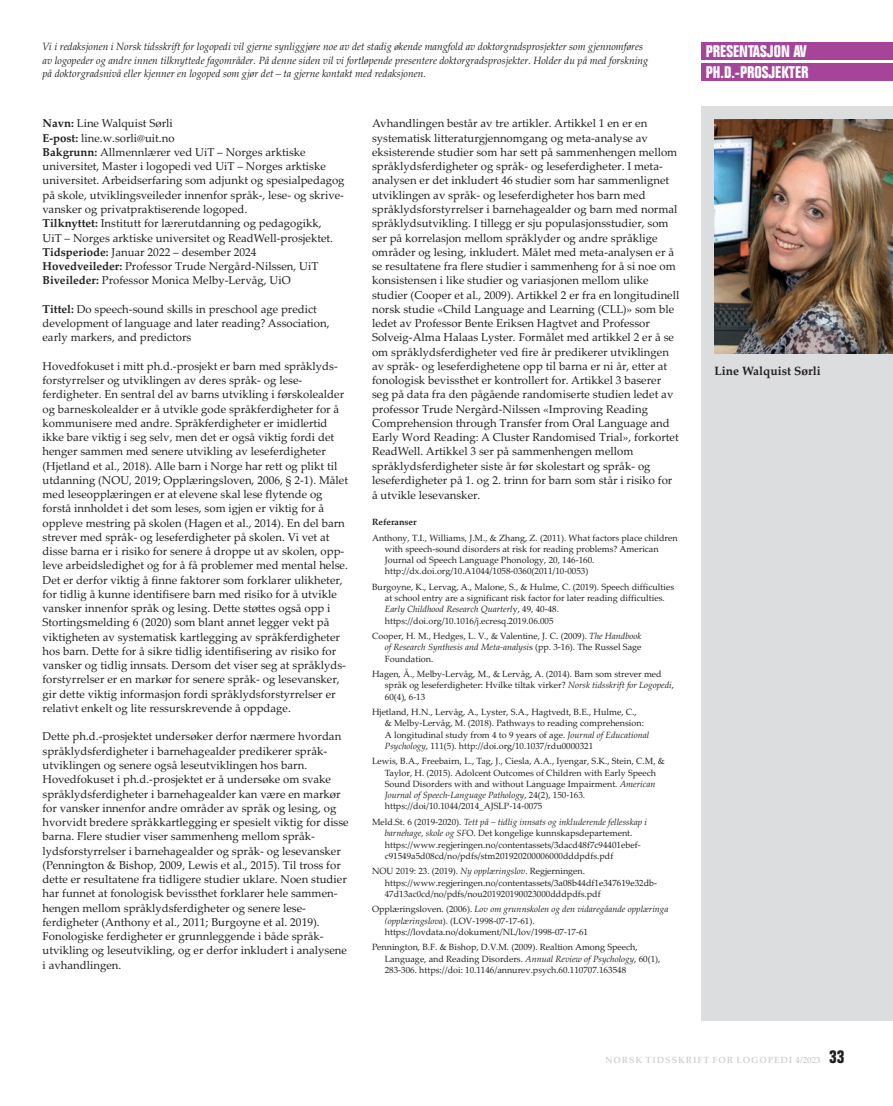
<style>
.page{position:relative;width:893px;height:1106px;background:#fff}
.page>*{position:absolute;margin:0;border:0;box-sizing:border-box;transform-origin:0 0}
.t1{font:700 condensed 16.5px/21.3px "Folio";color:#fff}
.t2{font:700 12px "Palatino Linotype";color:#231f20}
.t3{font:11.4px/14.2px "Palatino Linotype";color:#231f20}
.t4{font:italic 10.5px/13.5px "Palatino Linotype";color:#231f20}
.t5{font:9px/11.2px "Palatino Linotype";color:#231f20}
.t6{font:700 9px "Palatino Linotype";letter-spacing:.1em;color:#d1d2d4}
.t7{font:700 9px "Palatino Linotype";color:#231f20}
.s1{font-weight:700}
.s2{font-style:italic}
.s3{font-family:"Folio";font-stretch:condensed;font-size:18px;color:#231f20}
</style>
<div class="page">
<div style="left:702px;top:43px;width:191px;height:17px;background:#a54499"></div>
<div style="left:702px;top:64px;width:191px;height:17px;background:#a54499"></div>
<div style="left:702px;top:106px;width:191px;height:914px;background:#dcdddf"></div>
<img style="left:714px;top:119px;width:179px;height:234px">
<p class="t4" style="left:43px;top:39px;width:607px">Vi i redaksjonen i Norsk tidsskrift for logopedi vil gjerne synliggjøre noe av det stadig økende mangfold av doktorgradsprosjekter som gjennomføres av logopeder og andre innen tilknyttede fagområder. På denne siden vil vi fortløpende presentere doktorgradsprosjekter. Holder du på med forskning på doktorgradsnivå eller kjenner en logoped som gjør det – ta gjerne kontakt med redaksjonen.</p>
<p class="t3" style="left:43px;top:116px;width:304px"><span class="s1">Navn:</span> Line Walquist Sørli<br><span class="s1">E-post:</span> line.w.sorli@uit.no<br><span class="s1">Bakgrunn:</span> Allmennlærer ved UiT – Norges arktiske universitet, Master i logopedi ved UiT – Norges arktiske universitet. Arbeidserfaring som adjunkt og spesialpedagog på skole, utviklingsveileder innenfor språk-, lese- og skrive&shy;vansker og privatpraktiserende logoped.<br><span class="s1">Tilknyttet:</span> Institutt for lærerutdanning og pedagogikk,<br>UiT – Norges arktiske universitet og ReadWell-prosjektet.<br><span class="s1">Tidsperiode:</span> Januar 2022 – desember 2024<br><span class="s1">Hovedveileder:</span> Professor Trude Nergård-Nilssen, UiT <span class="s1">Biveileder:</span> Professor Monica Melby-Lervåg, UiO</p>
<p class="t3" style="left:43px;top:301px;width:289px"><span class="s1">Tittel:</span> Do speech-sound skills in preschool age predict development of language and later reading? Association, early markers, and predictors</p>
<p class="t3" style="left:43px;top:358px;width:307px">Hovedfokuset i mitt ph.d.-prosjekt er barn med språklyds&shy;forstyrrelser og utviklingen av deres språk- og lese&shy;ferdigheter. En sentral del av barns utvikling i førskolealder og barneskolealder er å utvikle gode språkferdigheter for å kommunisere med andre. Språkferdigheter er imidlertid ikke bare viktig i seg selv, men det er også viktig fordi det henger sammen med senere utvikling av leseferdigheter (Hjetland et al., 2018). Alle barn i Norge har rett og plikt til utdanning (NOU, 2019; Opplæringsloven, 2006, § 2-1). Målet med leseopplæringen er at elevene skal lese flytende og forstå innholdet i det som leses, som igjen er viktig for å oppleve mestring på skolen (Hagen et al., 2014). En del barn strever med språk- og leseferdigheter på skolen. Vi vet at disse barna er i risiko for senere å droppe ut av skolen, opp&shy;leve arbeidsledighet og for å få problemer med mental helse.<br>Det er derfor viktig å finne faktorer som forklarer ulikheter, for tidlig å kunne identifisere barn med risiko for å utvikle vansker innenfor språk og lesing. Dette støttes også opp i Stortingsmelding 6 (2020) som blant annet legger vekt på viktigheten av systematisk kartlegging av språkferdigheter hos barn. Dette for å sikre tidlig identifisering av risiko for vansker og tidlig innsats. Dersom det viser seg at språklyds&shy;forstyrrelser er en markør for senere språk- og lesevansker, gir dette viktig informasjon fordi språklydsforstyrrelser er relativt enkelt og lite ressurskrevende å oppdage.</p>
<p class="t3" style="left:43px;top:729px;width:308px">Dette ph.d.-prosjektet undersøker derfor nærmere hvordan språklydsferdigheter i barnehagealder predikerer språk&shy;utviklingen og senere også leseutviklingen hos barn.<br>Hovedfokuset i ph.d.-prosjektet er å undersøke om svake språklydsferdigheter i barnehagealder kan være en markør for vansker innenfor andre områder av språk og lesing, og hvorvidt bredere språkkartlegging er spesielt viktig for disse barna. Flere studier viser sammenheng mellom språk&shy;lydsforstyrrelser i barnehagealder og språk- og lesevansker (Pennington &amp; Bishop, 2009, Lewis et al., 2015). Til tross for dette er resultatene fra tidligere studier uklare. Noen studier har funnet at fonologisk bevissthet forklarer hele sammen&shy;hengen mellom språklydsferdigheter og senere lese&shy;ferdigheter (Anthony et al., 2011; Burgoyne et al. 2019).<br>Fonologiske ferdigheter er grunnleggende i både språk&shy;utvikling og leseutvikling, og er derfor inkludert i analysene i avhandlingen.</p>
<p class="t3" style="left:372px;top:116px;width:309px">Avhandlingen består av tre artikler. Artikkel 1 en er en systematisk litteraturgjennomgang og meta-analyse av eksisterende studier som har sett på sammenhengen mellom språklydsferdigheter og språk- og leseferdigheter. I meta&shy;analysen er det inkludert 46 studier som har sammenlignet utviklingen av språk- og leseferdigheter hos barn med språklydsforstyrrelser i barnehagealder og barn med normal språklydsutvikling. I tillegg er sju populasjonsstudier, som ser på korrelasjon mellom språklyder og andre språklige områder og lesing, inkludert. Målet med meta-analysen er å se resultatene fra flere studier i sammenheng for å si noe om konsistensen i like studier og variasjonen mellom ulike studier (Cooper et al., 2009). Artikkel 2 er fra en longitudinell norsk studie «Child Language and Learning (CLL)» som ble ledet av Professor Bente Eriksen Hagtvet and Professor Solveig-Alma Halaas Lyster. Formålet med artikkel 2 er å se om språklydsferdigheter ved fire år predikerer utviklingen av språk- og leseferdighetene opp til barna er ni år, etter at fonologisk bevissthet er kontrollert for. Artikkel 3 baserer seg på data fra den pågående randomiserte studien ledet av professor Trude Nergård-Nilssen «Improving Reading Comprehension through Transfer from Oral Language and Early Word Reading: A Cluster Randomised Trial», forkortet ReadWell. Artikkel 3 ser på sammenhengen mellom språklydsferdigheter siste år før skolestart og språk- og leseferdigheter på 1. og 2. trinn for barn som står i risiko for å utvikle lesevansker.</p>
<p class="t7" style="left:372px;top:515px;width:46px">Referanser</p>
<p class="t5" style="left:385px;top:531px;width:294px;text-indent:-13px">Anthony, T.I., Williams, J.M., &amp; Zhang, Z. (2011). What factors place children with speech-sound disorders at risk for reading problems? American Journal od Speech Language Phonology, 20, 146-160. http://dx.doi.org/10.A1044/1058-0360(2011/10-0053)</p>
<p class="t5" style="left:385px;top:581px;width:291px;text-indent:-13px">Burgoyne, K., Lervag, A., Malone, S., &amp; Hulme, C. (2019). Speech difficulties at school entry are a significant risk factor for later reading difficulties.<br><span class="s2">Early Childhood Research Quarterl</span>y, 49, 40-48. https://doi.org/10.1016/j.ecresq.2019.06.005</p>
<p class="t5" style="left:385px;top:630px;width:258px;text-align:justify;text-indent:-13px">Cooper, H. M., Hedges, L. V., &amp; Valentine, J. C. (2009). <span class="s2">The Handbook of Research Synthesis and Meta-analysi</span>s (pp. 3-16). The Russel Sage Foundation.</p>
<p class="t5" style="left:385px;top:668px;width:291px;text-indent:-13px">Hagen, Å., Melby-Lervåg, M., &amp; Lervåg, A. (2014). Barn som strever med språk og leseferdigheter: Hvilke tiltak virker? <span class="s2">Norsk tidsskrift for Logopedi</span>,<br>60(4), 6-13</p>
<p class="t5" style="left:385px;top:706px;width:266px;text-indent:-13px">Hjetland, H.N., Lervåg, A., Lyster, S.A., Hagtvedt, B.E., Hulme, C.,<br>&amp; Melby-Lervåg, M. (2018). Pathways to reading comprehension:<br>A longitudinal study from 4 to 9 years of age. <span class="s2">Journal of Educational Psychology</span>, 111(5). http://doi.org/10.1037/rdu0000321</p>
<p class="t5" style="left:385px;top:755px;width:282px;text-indent:-13px">Lewis, B.A., Freebairn, L., Tag, J., Ciesla, A.A., Iyengar, S.K., Stein, C.M, &amp; Taylor, H. (2015). Adolcent Outcomes of Children with Early Speech Sound Disorders with and without Language Impairment. <span class="s2">American Journal of Speech-Language Pathology</span>, 24(2), 150-163. https://doi/10.1044/2014_AJSLP-14-0075</p>
<p class="t5" style="left:385px;top:816px;width:264px;text-indent:-13px">Meld.St. 6 (2019-2020). <span class="s2">Tett på – tidlig innsats og inkluderende fellesskap i barnehage, skole og SF</span>O. Det kongelige kunnskapsdepartement. https://www.regjeringen.no/contentassets/3dacd48f7c94401ebef&shy;c91549a5d08cd/no/pdfs/stm201920200006000dddpdfs.pdf</p>
<p class="t5" style="left:385px;top:865px;width:274px;text-indent:-13px">NOU 2019: 23. (2019). <span class="s2">Ny opplæringslov</span>. Regjerningen. https://www.regjeringen.no/contentassets/3a08b44df1e347619e32db-<br>47d13ac0cd/no/pdfs/nou201920190023000dddpdfs.pdf</p>
<p class="t5" style="left:385px;top:903px;width:285px;text-indent:-13px">Opplæringsloven. (2006). <span class="s2">Lov om grunnskolen og den vidaregåande opplæringa (opplæringslova</span>). (LOV-1998-07-17-61). https://lovdata.no/dokument/NL/lov/1998-07-17-61</p>
<p class="t5" style="left:385px;top:941px;width:277px;text-indent:-13px">Pennington, B.F. &amp; Bishop, D.V.M. (2009). Realtion Among Speech,<br>Language, and Reading Disorders. <span class="s2">Annual Review of Psychology</span>, 60(1),<br>283-306. https://doi: 10.1146/annurev.psych.60.110707.163548</p>
<h1 class="t1" style="left:706px;top:41px;width:104px">PRESENTASJON AV<br>PH.D.-PROSJEKTER</h1>
<p class="t2" style="left:714px;top:362px;width:108px">Line Walquist Sørli</p>
<p class="t6" style="left:605px;top:1054px;width:241px">NORSK TIDSSKRIFT FOR LOGOPEDI 4/2023 <span class="s3">33</span></p>
</div>
